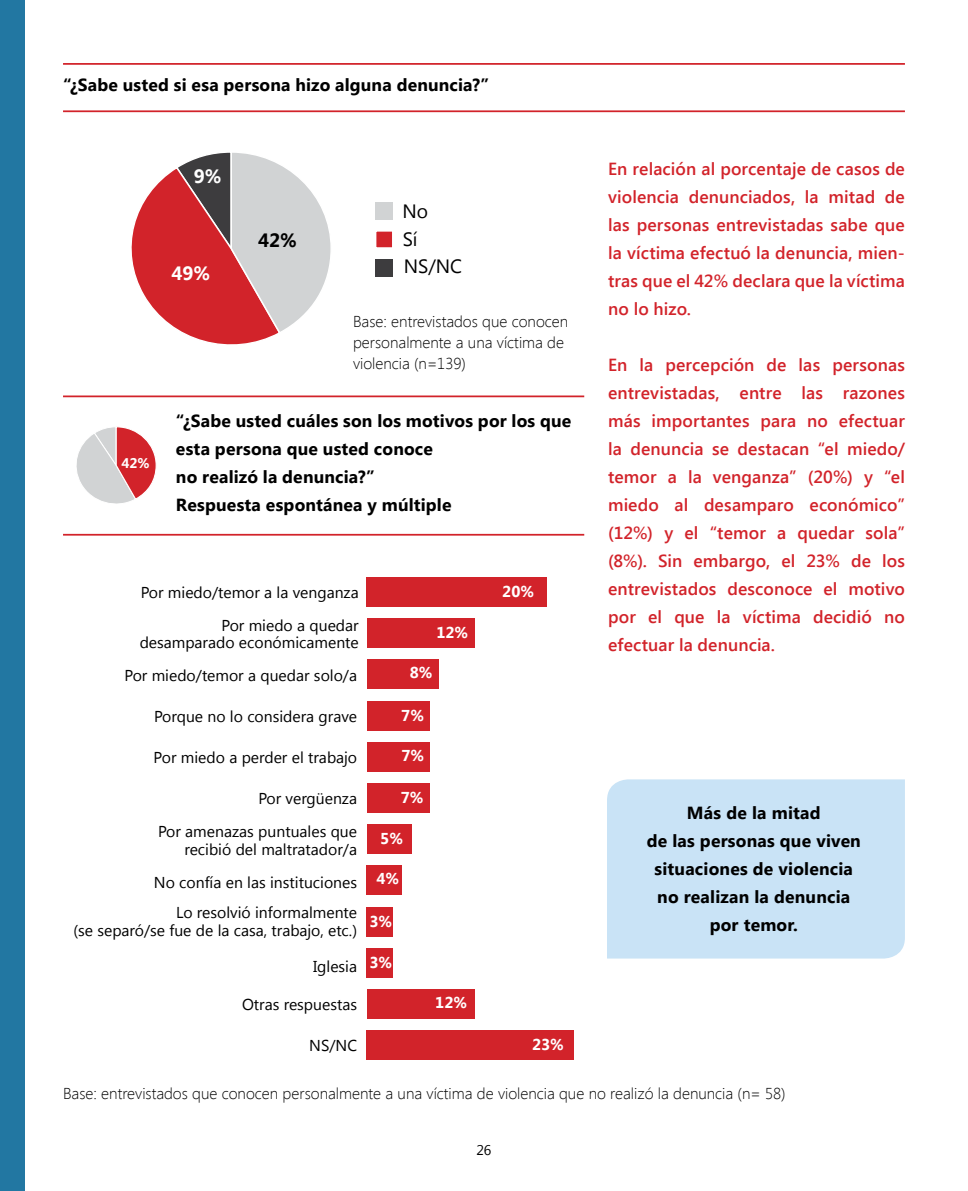
<style>
.page{position:relative;width:968px;height:1191px;background:#fff}
.page>*{position:absolute;margin:0;border:0;box-sizing:border-box;transform-origin:0 0}
.t1{font:19.25px/28.7px "Segoe UI";color:#000}
.t2{font:700 19.25px "Segoe UI";color:#fff}
.t3{font:700 19.25px "Segoe UI";color:#000}
.t4{font:600 17.5px/28px "Segoe UI";letter-spacing:.005em;color:#d2232a;text-align:justify}
.t5{font:700 17.5px/28px "Segoe UI";letter-spacing:.01em;color:#000}
.t6{font:15.75px/32.9px "Segoe UI";color:#000;text-align:right}
.t7{font:300 15.75px/21px "Segoe UI";color:#000}
.t8{font:700 15.75px "Segoe UI";color:#fff}
.t9{font:700 14px "Segoe UI";color:#fff}
.t10{font:14px "Segoe UI";color:#000}
</style>
<div class="page">
<div style="left:0;top:0;width:25px;height:1191px;background:#2277a2"></div>
<hr style="left:63px;top:63px;width:841px;height:2px;background:#d2232a">
<hr style="left:63px;top:110px;width:841px;height:2px;background:#d2232a">
<div style="left:375px;top:259px;width:18px;height:18px;background:#3d3c3e"></div>
<div style="left:375px;top:203px;width:18px;height:17px;background:#d1d3d4"></div>
<div style="left:374px;top:230px;width:20px;height:19px;background:#d2232a;border:2px solid #fff"></div>
<svg style="left:131px;top:152px;width:200px;height:193px"></svg>
<hr style="left:63px;top:395px;width:521px;height:2px;background:#d2232a">
<hr style="left:63px;top:534px;width:521px;height:1px;background:#d2232a">
<div style="left:366px;top:577px;width:181px;height:29px;background:#d2232a"></div>
<div style="left:366px;top:618px;width:108px;height:30px;background:#d2232a"></div>
<div style="left:366px;top:659px;width:72px;height:30px;background:#d2232a"></div>
<div style="left:366px;top:701px;width:63px;height:29px;background:#d2232a"></div>
<div style="left:366px;top:742px;width:63px;height:29px;background:#d2232a"></div>
<div style="left:366px;top:783px;width:63px;height:29px;background:#d2232a"></div>
<div style="left:366px;top:824px;width:45px;height:30px;background:#d2232a"></div>
<div style="left:366px;top:865px;width:36px;height:30px;background:#d2232a"></div>
<div style="left:366px;top:907px;width:27px;height:29px;background:#d2232a"></div>
<div style="left:366px;top:948px;width:27px;height:29px;background:#d2232a"></div>
<div style="left:366px;top:989px;width:108px;height:29px;background:#d2232a"></div>
<div style="left:366px;top:1030px;width:208px;height:30px;background:#d2232a"></div>
<div style="left:607px;top:779px;width:297px;height:179px;background:#c9e3f6"></div>
<svg style="left:76px;top:426px;width:81px;height:78px"></svg>
<p class="t5" style="left:63px;top:70px;width:427px">“¿Sabe usted si esa persona hizo alguna denuncia?”</p>
<p class="t4" style="left:608px;top:154px;width:298px">En relación al porcentaje de casos de violencia denunciados, la mitad de las personas entrevistadas sabe que la víctima efectuó la denuncia, mien&shy;tras que el 42% declara que la víctima no lo hizo.</p>
<p class="t2" style="left:194px;top:162px;width:29px">9%</p>
<p class="t1" style="left:402px;top:196px;width:27px">No<br>Sí</p>
<p class="t1" style="left:403px;top:251px;width:60px">NS/NC</p>
<p class="t3" style="left:258px;top:226px;width:40px">42%</p>
<p class="t2" style="left:171px;top:259px;width:40px">49%</p>
<p class="t7" style="left:353px;top:310px;width:217px">Base: entrevistados que conocen personalmente a una víctima de violencia (n=139)</p>
<p class="t4" style="left:608px;top:350px;width:298px">En la percepción de las personas entrevistadas, entre las razones más importantes para no efectuar la denuncia se destacan “el miedo/ temor a la venganza” (20%) y “el miedo al desamparo económico” (12%) y el “temor a quedar sola” (8%). Sin embargo, el 23% de los entrevistados desconoce el motivo por el que la víctima decidió no efectuar la denuncia.</p>
<p class="t5" style="left:176px;top:406px;width:397px">“¿Sabe usted cuáles son los motivos por los que esta persona que usted conoce<br>no realizó la denuncia?”<br>Respuesta espontánea y múltiple</p>
<p class="t9" style="left:121px;top:453px;width:30px">42%</p>
<p class="t8" style="left:502px;top:580px;width:33px">20%</p>
<p class="t6" style="left:141px;top:576px;width:219px;line-height:32.2px">Por miedo/temor a la venganza<br>Por miedo a quedar</p>
<p class="t6" style="left:124px;top:625px;width:236px">desamparado económicamente<br>Por miedo/temor a quedar solo/a</p>
<p class="t6" style="left:154px;top:699px;width:204px">Porque no lo considera grave</p>
<p class="t6" style="left:153px;top:740px;width:205px">Por miedo a perder el trabajo</p>
<p class="t6" style="left:158px;top:781px;width:200px">Por vergüenza<br>Por amenazas puntuales que</p>
<p class="t6" style="left:154px;top:832px;width:205px">recibió del maltratador/a<br>No confía en las instituciones</p>
<p class="t6" style="left:73px;top:903px;width:285px;line-height:17.5px">Lo resolvió informalmente<br>(se separó/se fue de la casa, trabajo, etc.)</p>
<p class="t6" style="left:313px;top:949px;width:46px">Iglesia</p>
<p class="t6" style="left:242px;top:987px;width:117px">Otras respuestas</p>
<p class="t6" style="left:309px;top:1028px;width:49px">NS/NC</p>
<p class="t8" style="left:436px;top:620px;width:33px">12%</p>
<p class="t8" style="left:410px;top:661px;width:24px">8%</p>
<p class="t8" style="left:401px;top:703px;width:24px">7%</p>
<p class="t8" style="left:401px;top:744px;width:24px">7%</p>
<p class="t8" style="left:401px;top:786px;width:24px">7%</p>
<p class="t8" style="left:380px;top:827px;width:24px">5%</p>
<p class="t8" style="left:376px;top:867px;width:24px">4%</p>
<p class="t8" style="left:369px;top:910px;width:24px">3%</p>
<p class="t8" style="left:369px;top:951px;width:24px">3%</p>
<p class="t5" style="left:646px;top:798px;width:216px;text-align:center">Más de la mitad<br>de las personas que viven situaciones de violencia no realizan la denuncia por temor.</p>
<p class="t8" style="left:435px;top:991px;width:33px">12%</p>
<p class="t8" style="left:532px;top:1033px;width:33px">23%</p>
<p class="t7" style="left:63px;top:1082px;width:724px">Base: entrevistados que conocen personalmente a una víctima de violencia que no realizó la denuncia (n= 58)</p>
<p class="t10" style="left:476px;top:1140px;width:17px">26</p>
</div>
